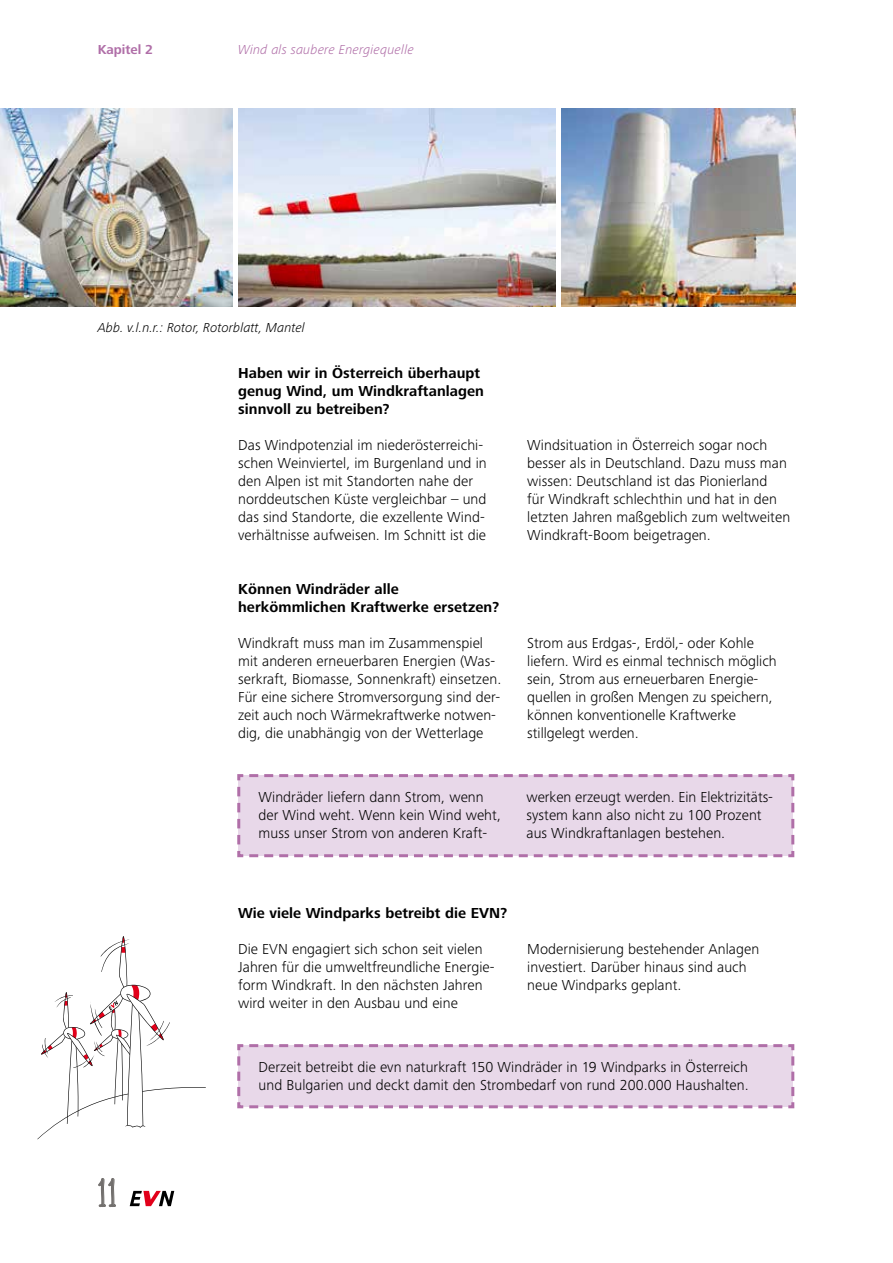
<style>
.page{position:relative;width:893px;height:1263px;background:#fff}
.page>*{position:absolute;margin:0;border:0;box-sizing:border-box;transform-origin:0 0}
.t1{font:700 39px "Finch";color:#726f6d;scale:1.12 1}
.t2{font:300 15px/18px "Frutiger Next LTW1 G";letter-spacing:.005em;color:#000}
.t3{font:700 15px/18px "Frutiger Next LTW1 G";letter-spacing:.005em;color:#000}
.t4{font:italic 300 13.5px "Frutiger Next For EVN";color:#000}
.t5{font:italic 300 13.5px "Frutiger Next For EVN";letter-spacing:.01em;color:#b06fa8}
.t6{font:700 13.5px "Frutiger Next For EVN";color:#b06fa8}
</style>
<div class="page">
<svg style="left:237px;top:774px;width:558px;height:84px;background:#e5d3e6"></svg>
<svg style="left:37px;top:936px;width:169px;height:203px"></svg>
<svg style="left:237px;top:1044px;width:558px;height:65px;background:#e5d2e5"></svg>
<img style="left:0;top:109px;width:232px;height:198px">
<img style="left:238px;top:109px;width:317px;height:198px">
<img style="left:561px;top:109px;width:234px;height:198px">
<svg style="left:98px;top:1178px;width:18px;height:30px"></svg>
<svg style="left:130px;top:1191px;width:44px;height:15px"></svg>
<p class="t6" style="left:98px;top:42px;width:57px">Kapitel 2</p>
<p class="t5" style="left:238px;top:42px;width:177px">Wind als saubere Energiequelle</p>
<p class="t4" style="left:98px;top:319px;width:209px">Abb. v.l.n.r.: Rotor, Rotorblatt, Mantel</p>
<p class="t3" style="left:238px;top:364px;width:247px">Haben wir in Österreich überhaupt genug Wind, um Windkraftanlagen sinnvoll zu betreiben?</p>
<p class="t2" style="left:238px;top:436px;width:250px">Das Windpotenzial im niederösterreichi&shy;schen Weinviertel, im Burgenland und in den Alpen ist mit Standorten nahe der norddeutschen Küste vergleichbar – und das sind Standorte, die exzellente Wind&shy;verhältnisse aufweisen. Im Schnitt ist die</p>
<p class="t2" style="left:527px;top:436px;width:264px">Windsituation in Österreich sogar noch besser als in Deutschland. Dazu muss man wissen: Deutschland ist das Pionierland<br>für Windkraft schlechthin und hat in den letzten Jahren maßgeblich zum weltweiten Windkraft-Boom beigetragen.</p>
<p class="t3" style="left:238px;top:580px;width:263px">Können Windräder alle herkömmlichen Kraftwerke ersetzen?</p>
<p class="t2" style="left:238px;top:634px;width:265px">Windkraft muss man im Zusammenspiel mit anderen erneuerbaren Energien (Was&shy;serkraft, Biomasse, Sonnenkraft) einsetzen.<br>Für eine sichere Stromversorgung sind der&shy;zeit auch noch Wärmekraftwerke notwen&shy;dig, die unabhängig von der Wetterlage</p>
<p class="t2" style="left:527px;top:634px;width:251px">Strom aus Erdgas-, Erdöl,- oder Kohle liefern. Wird es einmal technisch möglich sein, Strom aus erneuerbaren Energie&shy;quellen in großen Mengen zu speichern, können konventionelle Kraftwerke stillgelegt werden.</p>
<p class="t2" style="left:259px;top:788px;width:244px">Windräder liefern dann Strom, wenn der Wind weht. Wenn kein Wind weht, muss unser Strom von anderen Kraft-</p>
<p class="t2" style="left:526px;top:788px;width:248px">werken erzeugt werden. Ein Elektrizitäts&shy;system kann also nicht zu 100 Prozent aus Windkraftanlagen bestehen.</p>
<p class="t3" style="left:238px;top:904px;width:270px">Wie viele Windparks betreibt die EVN?</p>
<p class="t2" style="left:238px;top:940px;width:258px">Die EVN engagiert sich schon seit vielen Jahren für die umweltfreundliche Energie&shy;form Windkraft. In den nächsten Jahren wird weiter in den Ausbau und eine</p>
<p class="t2" style="left:527px;top:940px;width:234px">Modernisierung bestehender Anlagen investiert. Darüber hinaus sind auch neue Windparks geplant.</p>
<h1 class="t1" style="left:98px;top:1168px;width:19px">11</h1>
<p class="t2" style="left:259px;top:1058px;width:492px">Derzeit betreibt die evn naturkraft 150 Windräder in 19 Windparks in Österreich und Bulgarien und deckt damit den Strombedarf von rund 200.000 Haushalten.</p>
</div>
